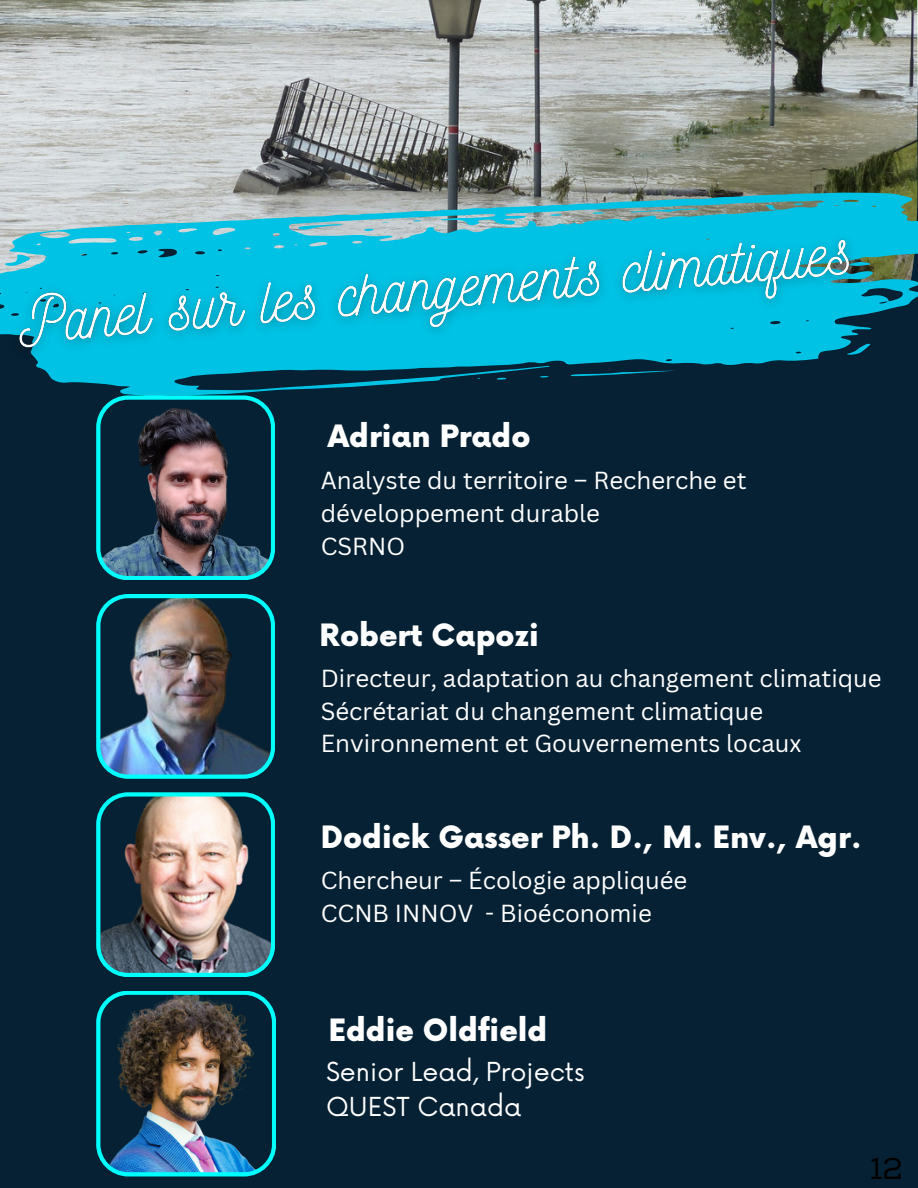
<style>
.page{position:relative;width:918px;height:1188px;background:#fff}
.page>*{position:absolute;margin:0;border:0;box-sizing:border-box;transform-origin:0 0}
.t1{font:900 30px "Now";color:#fff}
.t2{font:30px "Nexa Slab";color:#000}
.t3{font:25.5px "Now";color:#fff}
.t4{font:24px/32.7px "Canva Sans";color:#fff}
</style>
<div class="page">
<div style="left:0;top:407px;width:918px;height:781px;background:#062133"></div>
<img style="left:0;top:0;width:918px;height:184px">
<svg style="left:0;top:184px;width:918px;height:223px;background:#416b74"></svg>
<svg style="left:630px;top:208px;width:69px;height:2px"></svg>
<svg style="left:765px;top:204px;width:13px;height:6px"></svg>
<svg style="left:794px;top:203px;width:10px;height:2px"></svg>
<img style="left:96px;top:395px;width:179px;height:185px">
<img style="left:96px;top:792px;width:179px;height:185px">
<img style="left:96px;top:594px;width:179px;height:185px">
<img style="left:96px;top:991px;width:180px;height:186px">
<img style="left:0;top:210px;width:875px;height:174px">
<p class="t1" style="left:328px;top:420px;width:204px">Adrian Prado</p>
<p class="t4" style="left:321px;top:464px;width:427px">Analyste du territoire – Recherche et développement durable</p>
<p class="t4" style="left:321px;top:529px;width:86px">CSRNO</p>
<p class="t1" style="left:320px;top:619px;width:221px">Robert Capozi</p>
<p class="t4" style="left:321px;top:662px;width:562px">Directeur, adaptation au changement climatique</p>
<p class="t4" style="left:321px;top:694px;width:444px">Sécrétariat du changement climatique</p>
<p class="t4" style="left:321px;top:727px;width:482px">Environnement et Gouvernements locaux</p>
<p class="t1" style="left:321px;top:821px;width:543px">Dodick Gasser Ph. D., M. Env., Agr.</p>
<p class="t4" style="left:321px;top:864px;width:368px">Chercheur – Écologie appliquée</p>
<p class="t4" style="left:321px;top:896px;width:333px">CCNB INNOV - Bioéconomie</p>
<p class="t1" style="left:329px;top:1014px;width:220px">Eddie Oldfield</p>
<p class="t3" style="left:326px;top:1058px;width:260px">Senior Lead, Projects</p>
<p class="t3" style="left:326px;top:1093px;width:197px">QUEST Canada</p>
<p class="t2" style="left:870px;top:1151px;width:34px">12</p>
</div>
